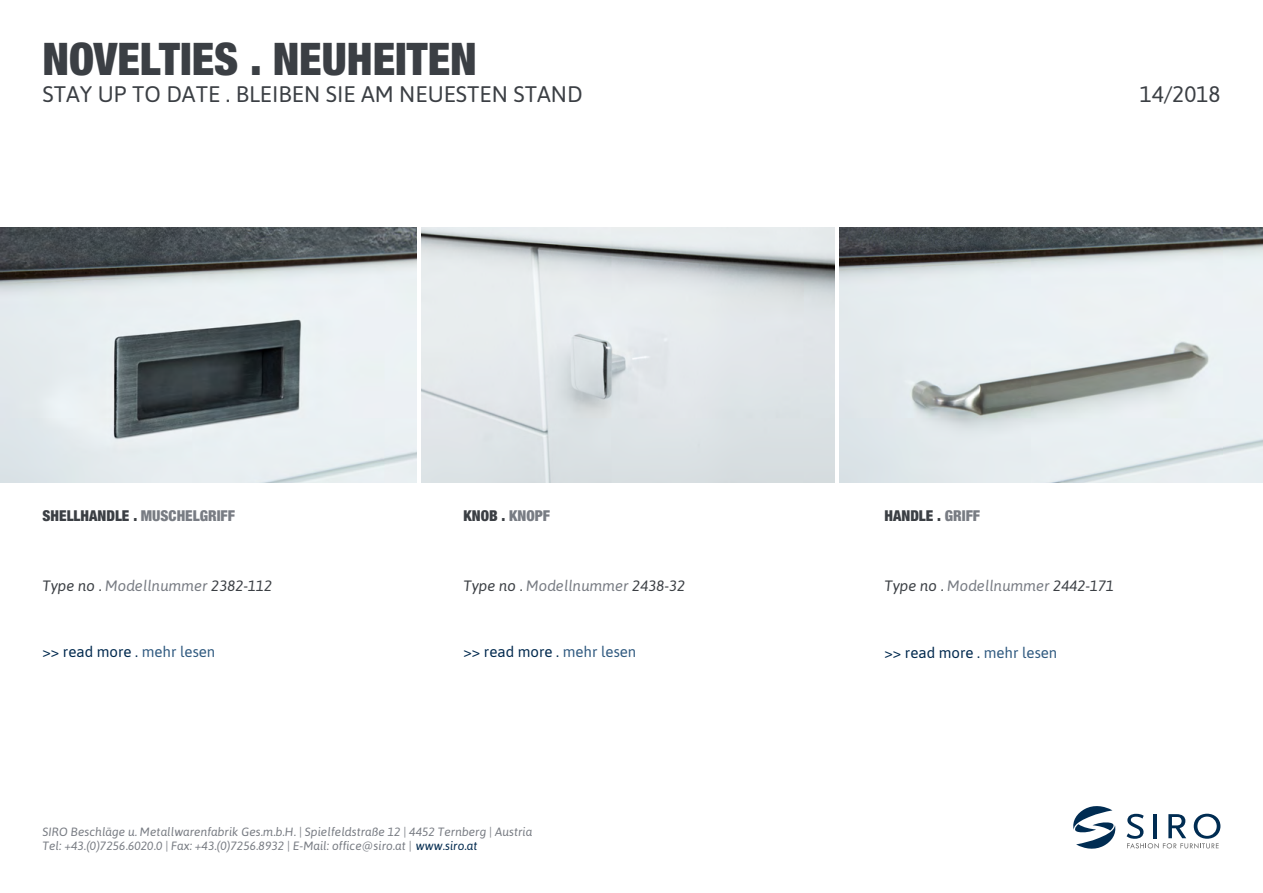
<style>
.page{position:relative;width:1263px;height:893px;background:#fff}
.page>*{position:absolute;margin:0;border:0;box-sizing:border-box;transform-origin:0 0}
.t1{font:900 condensed 45px "Helvetica Neue LTW1 G";color:#3b3f44}
.t2{font:22.5px "Asap";color:#3b3f44}
.t3{font:italic 15px "Asap";color:#3b3f44}
.t4{font:15px "Asap";color:#00294e}
.t5{font:900 condensed 15px "Helvetica Neue LTW1 G";color:#3b3f44}
.t6{font:italic 12px/14.4px "Asap";color:#787c83}
.s1{color:#787c83}
.s2{color:#305a80}
.s3{color:#00294e}
</style>
<div class="page">
<svg style="left:1126px;top:814px;width:94px;height:34px"></svg>
<svg style="left:1073px;top:806px;width:43px;height:43px"></svg>
<img style="left:0;top:228px;width:417px;height:255px">
<img style="left:421px;top:228px;width:414px;height:255px">
<img style="left:839px;top:228px;width:424px;height:255px">
<h1 class="t1" style="left:43px;top:32px;width:436px">NOVELTIES . NEUHEITEN</h1>
<h2 class="t2" style="left:43px;top:81px;width:542px">STAY UP TO DATE . BLEIBEN SIE AM NEUESTEN STAND</h2>
<h2 class="t2" style="left:1140px;top:81px;width:82px">14/2018</h2>
<p class="t5" style="left:43px;top:506px;width:194px">SHELLHANDLE . <span class="s1">MUSCHELGRIFF</span></p>
<p class="t3" style="left:43px;top:577px;width:231px">Type no . <span class="s1">Modellnummer</span> 2382-112</p>
<p class="t5" style="left:463px;top:507px;width:88px">KNOB . <span class="s1">KNOPF</span></p>
<p class="t5" style="left:884px;top:507px;width:97px">HANDLE . <span class="s1">GRIFF</span></p>
<p class="t3" style="left:463px;top:577px;width:223px">Type no . <span class="s1">Modellnummer</span> 2438-32</p>
<p class="t3" style="left:884px;top:577px;width:231px">Type no . <span class="s1">Modellnummer</span> 2442-171</p>
<p class="t4" style="left:43px;top:643px;width:174px">&gt;&gt; read more . <span class="s2">mehr lesen</span></p>
<p class="t4" style="left:463px;top:643px;width:174px">&gt;&gt; read more . <span class="s2">mehr lesen</span></p>
<p class="t4" style="left:884px;top:644px;width:174px">&gt;&gt; read more . <span class="s2">mehr lesen</span></p>
<p class="t6" style="left:43px;top:824px;width:491px">SIRO Beschläge u. Metallwarenfabrik Ges.m.b.H. | Spielfeldstraße 12 | 4452 Ternberg | Austria<br>Tel: +43.(0)7256.6020.0 | Fax: +43.(0)7256.8932 | E-Mail: office@siro.at | <span class="s3">www.siro.at</span></p>
</div>
